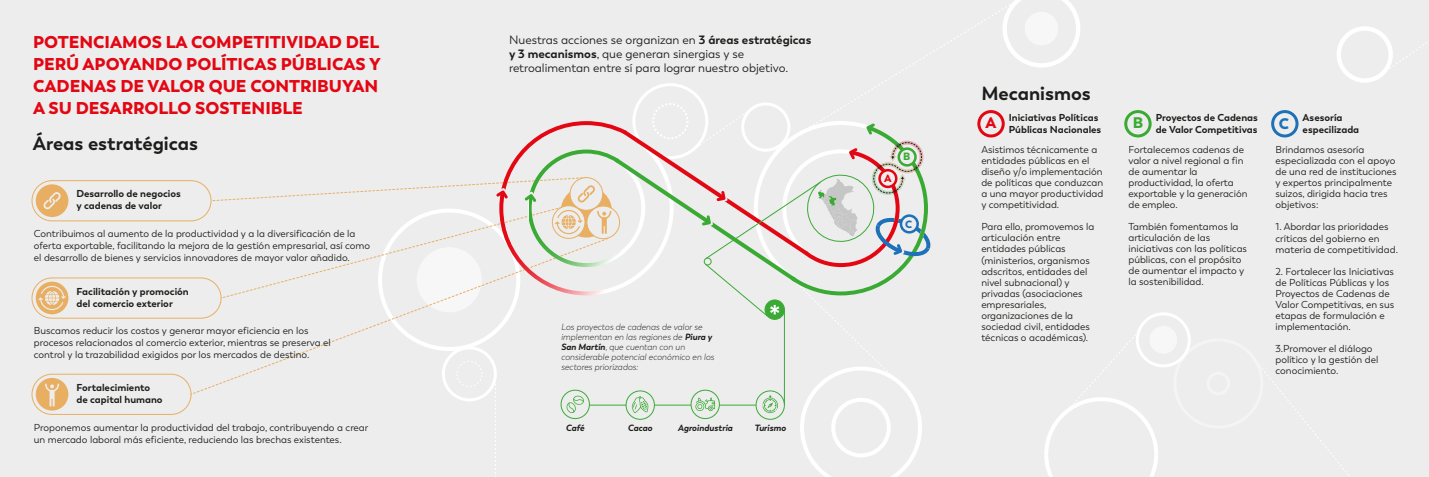
<style>
.page{position:relative;width:1429px;height:477px;background:#fff}
.page>*{position:absolute;margin:0;border:0;box-sizing:border-box;transform-origin:0 0}
.t1{font:700 19px "Trenda";color:#1d1d1b}
.t2{font:900 17px/22px "Trenda";color:#e30613}
.t3{font:900 15.3px "Trenda";color:#e30613}
.t4{font:900 15.3px "Trenda";color:#3aaa35}
.t5{font:900 15.3px "Trenda";color:#1d71b8}
.t6{font:12px/14px "Trenda";color:#1d1d1b}
.t7{font:900 10.5px "Trenda";color:#1d71b8}
.t8{font:900 10.5px "Trenda";color:#e30613}
.t9{font:900 10.5px "Trenda";color:#3aaa35}
.t10{font:10px/11px "Trenda";color:#1d1d1b}
.t11{font:700 10px/12px "Trenda";color:#1d1d1b}
.t12{font:italic 300 9px/10px "Trenda";color:#1d1d1b}
.t13{font:italic 700 9px "Trenda";color:#1d1d1b}
.s1{font-weight:700}
</style>
<div class="page">
<div style="left:0;top:0;width:1429px;height:476px;background:#ededed"></div>
<svg style="left:844px;top:11px;width:161px;height:127px"></svg>
<svg style="left:1002px;top:0;width:78px;height:67px"></svg>
<div style="left:1024px;top:12px;width:34px;height:33px;background:#f7f7f7;border-radius:50%"></div>
<div style="left:741px;top:102px;width:49px;height:49px;border:3px solid #fff;border-radius:50%"></div>
<div style="left:652px;top:103px;width:36px;height:36px;border:2px dashed #fff;border-radius:50%"></div>
<div style="left:977px;top:110px;width:27px;height:27px;border:3px solid #e30613;border-radius:50%"></div>
<div style="left:1124px;top:110px;width:27px;height:27px;border:3px solid #3aaa35;border-radius:50%"></div>
<div style="left:1271px;top:110px;width:27px;height:27px;border:3px solid #1d71b8;border-radius:50%"></div>
<div style="left:1173px;top:338px;width:90px;height:90px;border:3px solid #f6f6f6;border-radius:50%"></div>
<div style="left:1206px;top:371px;width:24px;height:24px;border:3px solid #f6f6f6;border-radius:50%"></div>
<svg style="left:1044px;top:312px;width:148px;height:164px"></svg>
<div style="left:1336px;top:26px;width:57px;height:57px;border:4px solid #fff;border-radius:50%"></div>
<svg style="left:1375px;top:30px;width:52px;height:49px"></svg>
<div style="left:36px;top:184px;width:32px;height:33px;background:#e8af63;border-radius:50%"></div>
<svg style="left:43px;top:192px;width:18px;height:17px"></svg>
<div style="left:36px;top:377px;width:32px;height:33px;background:#e8af63;border-radius:50%"></div>
<svg style="left:45px;top:383px;width:14px;height:23px"></svg>
<div style="left:36px;top:281px;width:32px;height:33px;background:#e8af63;border-radius:50%"></div>
<svg style="left:38px;top:285px;width:28px;height:25px"></svg>
<div style="left:32px;top:180px;width:180px;height:41px;border:1px solid #e8af63;border-radius:20px"></div>
<div style="left:32px;top:277px;width:190px;height:41px;border:1px solid #e8af63;border-radius:20px"></div>
<div style="left:32px;top:373px;width:159px;height:41px;border:1px solid #e8af63;border-radius:20px"></div>
<svg style="left:210px;top:106px;width:723px;height:370px"></svg>
<h2 class="t2" style="left:33px;top:31px;width:349px">POTENCIAMOS LA COMPETITIVIDAD DEL<br>PERÚ APOYANDO POLÍTICAS PÚBLICAS Y<br>CADENAS DE VALOR QUE CONTRIBUYAN<br>A SU DESARROLLO SOSTENIBLE</h2>
<h1 class="t1" style="left:33px;top:131px;width:167px">Áreas estratégicas</h1>
<p class="t11" style="left:76px;top:188px;width:106px">Desarrollo de negocios y cadenas de valor</p>
<p class="t10" style="left:34px;top:227px;width:338px;line-height:12px">Contribuimos al aumento de la productividad y a la diversificación de la oferta exportable, facilitando la mejora de la gestión empresarial, así como el desarrollo de bienes y servicios innovadores de mayor valor añadido.</p>
<p class="t11" style="left:76px;top:285px;width:114px">Facilitación y promoción del comercio exterior</p>
<p class="t10" style="left:34px;top:324px;width:298px;line-height:12px">Buscamos reducir los costos y generar mayor eficiencia en los procesos relacionados al comercio exterior, mientras se preserva el control y la trazabilidad exigidos por los mercados de destino.</p>
<p class="t11" style="left:76px;top:381px;width:88px">Fortalecimiento de capital humano</p>
<p class="t10" style="left:34px;top:421px;width:336px;line-height:12px">Proponemos aumentar la productividad del trabajo, contribuyendo a crear un mercado laboral más eficiente, reduciendo las brechas existentes.</p>
<p class="t6" style="left:509px;top:33px;width:304px">Nuestras acciones se organizan en <span class="s1">3 áreas estratégicas y 3 mecanismos</span>, que generan sinergias y se retroalimentan entre sí para lograr nuestro objetivo.</p>
<p class="t12" style="left:561px;top:322px;width:155px">Los proyectos de cadenas de valor se implementan en las regiones de <span class="s1">Piura y San Martín</span>, que cuentan con un considerable potencial económico en los sectores priorizados:</p>
<p class="t13" style="left:566px;top:421px;width:20px">Café</p>
<p class="t13" style="left:628px;top:421px;width:26px">Cacao</p>
<p class="t13" style="left:678px;top:421px;width:56px">Agroindustria</p>
<p class="t13" style="left:754px;top:421px;width:33px">Turismo</p>
<p class="t8" style="left:884px;top:171px;width:9px">A</p>
<p class="t9" style="left:903px;top:150px;width:9px">B</p>
<p class="t7" style="left:905px;top:217px;width:9px">C</p>
<h1 class="t1" style="left:981px;top:82px;width:111px">Mecanismos</h1>
<h3 class="t3" style="left:985px;top:113px;width:12px">A</h3>
<p class="t11" style="left:1009px;top:111px;width:94px">Iniciativas Políticas<br>Públicas Nacionales</p>
<h3 class="t4" style="left:1132px;top:113px;width:12px">B</h3>
<h3 class="t5" style="left:1278px;top:113px;width:12px">C</h3>
<p class="t10" style="left:981px;top:144px;width:124px">Asistimos técnicamente a entidades públicas en el diseño y/o implementación de políticas que conduzcan a una mayor productividad y competitividad.</p>
<p class="t10" style="left:981px;top:221px;width:115px">Para ello, promovemos la articulación entre entidades públicas (ministerios, organismos adscritos, entidades del nivel subnacional) y privadas (asociaciones empresariales, organizaciones de la sociedad civil, entidades técnicas o académicas).</p>
<p class="t11" style="left:1155px;top:111px;width:104px">Proyectos de Cadenas de Valor Competitivas</p>
<p class="t11" style="left:1302px;top:111px;width:58px">Asesoría especilizada</p>
<p class="t10" style="left:1128px;top:144px;width:121px">Fortalecemos cadenas de valor a nivel regional a fin de aumentar la productividad, la oferta exportable y la generación de empleo.</p>
<p class="t10" style="left:1128px;top:221px;width:120px">También fomentamos la articulación de las iniciativas con las políticas públicas, con el propósito de aumentar el impacto y la sostenibilidad.</p>
<p class="t10" style="left:1275px;top:144px;width:123px">Brindamos asesoría especializada con el apoyo de una red de instituciones y expertos principalmente suizos, dirigida hacia tres objetivos:</p>
<p class="t10" style="left:1275px;top:221px;width:124px">1. Abordar las prioridades críticas del gobierno en materia de competitividad.</p>
<p class="t10" style="left:1275px;top:265px;width:120px">2. Fortalecer las Iniciativas de Políticas Públicas y los<br>Proyectos de Cadenas de<br>Valor Competitivas, en sus etapas de formulación e implementación.</p>
<p class="t10" style="left:1275px;top:342px;width:104px">3.Promover el diálogo político y la gestión del conocimiento.</p>
</div>
